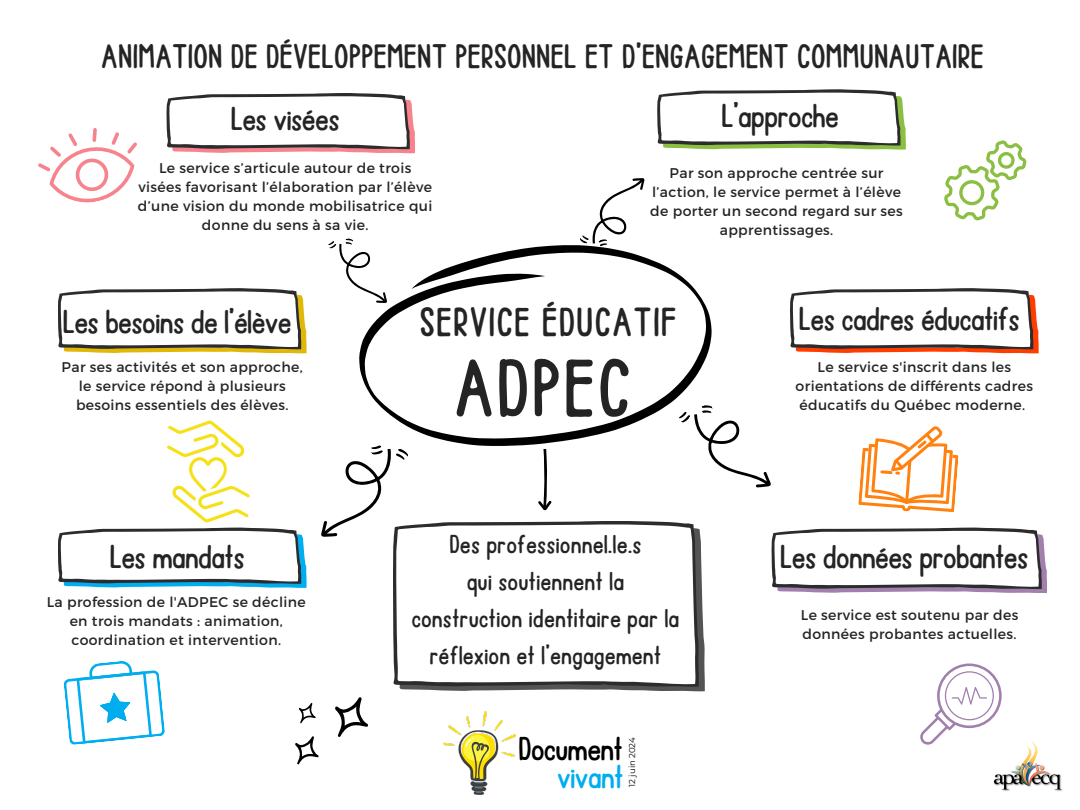
<style>
.page{position:relative;width:1080px;height:810px;background:#fff}
.page>*{position:absolute;margin:0;border:0;box-sizing:border-box;transform-origin:0 0}
.t1{font:86.56px "Ballpoint";letter-spacing:.05em;color:#242424}
.t2{font:43px "Ballpoint";letter-spacing:.05em;color:#242424}
.t3{font:36.06px "Ballpoint";letter-spacing:.025em;color:#242424}
.t4{font:35.19px "Ballpoint";color:#242424}
.t5{font:35.12px "Ballpoint";color:#000}
.t6{font:35.12px "Ballpoint";color:#00adef}
.t7{font:27.62px/36.9px "Ballpoint";letter-spacing:.025em;color:#242424;text-align:center}
.t8{font:14.06px/19px "Montserrat";letter-spacing:.025em;color:#242424;text-align:center}
.t9{font:8.56px "Montserrat";color:#000}
</style>
<div class="page">
<svg style="left:538px;top:450px;width:14px;height:60px"></svg>
<svg style="left:328px;top:238px;width:31px;height:50px"></svg>
<svg style="left:708px;top:406px;width:63px;height:82px"></svg>
<svg style="left:580px;top:178px;width:65px;height:67px"></svg>
<svg style="left:321px;top:446px;width:87px;height:91px"></svg>
<svg style="left:167px;top:93px;width:248px;height:60px"></svg>
<svg style="left:657px;top:89px;width:249px;height:61px"></svg>
<svg style="left:58px;top:288px;width:248px;height:65px"></svg>
<svg style="left:790px;top:288px;width:249px;height:65px"></svg>
<svg style="left:58px;top:528px;width:248px;height:60px"></svg>
<svg style="left:772px;top:528px;width:275px;height:65px"></svg>
<svg style="left:399px;top:529px;width:306px;height:162px;fill:#545454"></svg>
<svg style="left:393px;top:521px;width:306px;height:166px"></svg>
<svg style="left:295px;top:697px;width:73px;height:68px"></svg>
<svg style="left:359px;top:245px;width:352px;height:201px"></svg>
<svg style="left:944px;top:140px;width:82px;height:80px"></svg>
<svg style="left:167px;top:420px;width:83px;height:102px"></svg>
<svg style="left:858px;top:426px;width:101px;height:87px"></svg>
<img style="left:444px;top:712px;width:72px;height:82px">
<svg style="left:38px;top:128px;width:99px;height:75px"></svg>
<svg style="left:64px;top:661px;width:101px;height:84px"></svg>
<svg style="left:920px;top:663px;width:82px;height:82px"></svg>
<img style="left:993px;top:741px;width:70px;height:50px">
<h4 class="t3" style="left:102px;top:39px;width:883px">ANIMATION DE DÉVELOPPEMENT PERSONNEL ET D’ENGAGEMENT COMMUNAUTAIRE</h4>
<p class="t4" style="left:231px;top:101px;width:110px">Les visées</p>
<p class="t4" style="left:722px;top:99px;width:119px">L’approche</p>
<p class="t8" style="left:138px;top:158px;width:296px">Le service s’articule autour de trois visées favorisant l’élaboration par l’élève d’une vision du monde mobilisatrice qui donne du sens à sa vie.</p>
<p class="t8" style="left:650px;top:163px;width:254px">Par son approche centrée sur l’action, le service permet à l’élève de porter un second regard sur ses apprentissages.</p>
<h4 class="t2" style="left:420px;top:301px;width:258px">SERVICE ÉDUCATIF</h4>
<h6 class="t4" style="left:63px;top:305px;width:230px">Les besoins de l’élève</h6>
<h6 class="t4" style="left:799px;top:302px;width:222px">Les cadres éducatifs</h6>
<h4 class="t1" style="left:455px;top:347px;width:177px">ADPEC</h4>
<p class="t8" style="left:62px;top:357px;width:243px">Par ses activités et son approche, le service répond à plusieurs besoins essentiels des élèves.</p>
<p class="t8" style="left:796px;top:357px;width:239px">Le service s'inscrit dans les orientations de différents cadres éducatifs du Québec moderne.</p>
<h1 class="t7" style="left:412px;top:526px;width:269px">Des professionnel.le.s<br>qui soutiennent la construction identitaire par la réflexion et l’engagement</h1>
<p class="t4" style="left:110px;top:540px;width:136px">Les mandats</p>
<p class="t4" style="left:781px;top:540px;width:249px">Les données probantes</p>
<p class="t8" style="left:47px;top:592px;width:261px">La profession de l'ADPEC se décline en trois mandats : animation, coordination et intervention.</p>
<h2 class="t8" style="left:801px;top:605px;width:219px;text-align:left">Le service est soutenu par des données probantes actuelles.</h2>
<h4 class="t5" style="left:519px;top:732px;width:105px">Document</h4>
<h6 class="t6" style="left:558px;top:760px;width:67px">vivant</h6>
<h6 class="t9" style="left:627px;top:787px;width:51px;rotate:-90deg">12 juin 2024</h6>
</div>
